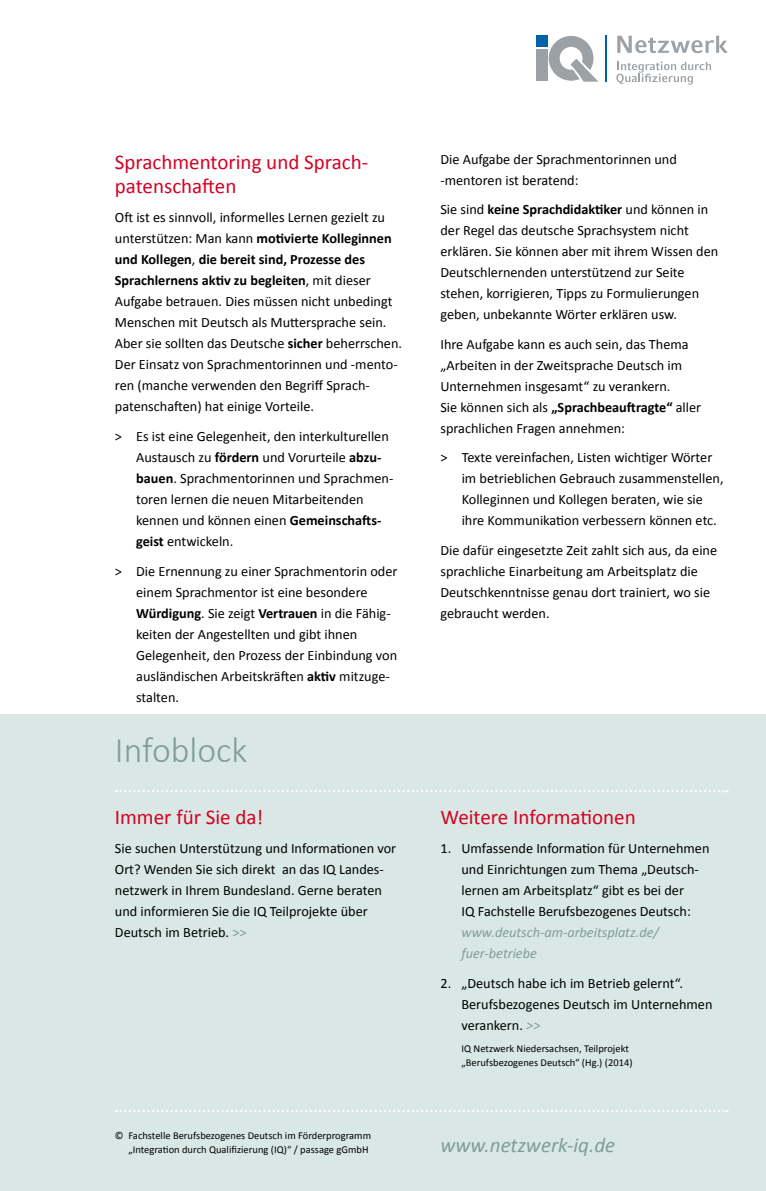
<style>
.page{position:relative;width:766px;height:1191px;background:#fff}
.page>*{position:absolute;margin:0;border:0;box-sizing:border-box;transform-origin:0 0}
.t1{font:300 36px "Calibri";color:#809c9b}
.t2{font:21px/24px "Calibri";color:#d40122}
.t3{font:italic 21px "Calibri";color:#809c9b}
.t4{font:14.25px/21px "Calibri";color:#000}
.t5{font:10.5px/13.5px "Calibri";color:#000;text-align:right}
.s1{font-weight:700}
.s2{color:#809c9b}
.s3{font-style:italic;color:#809c9b}
</style>
<div class="page">
<div style="left:0;top:714px;width:765px;height:477px;background:#d9e8e5"></div>
<svg style="left:116px;top:790px;width:611px;height:2px"></svg>
<div style="left:536px;top:49px;width:11px;height:32px;background:#9ba1a5"></div>
<div style="left:536px;top:36px;width:11px;height:11px;background:#0062a9"></div>
<svg style="left:548px;top:36px;width:50px;height:46px"></svg>
<hr style="left:604px;top:35px;width:2px;height:47px;background:#0062a9">
<svg style="left:616px;top:61px;width:94px;height:24px"></svg>
<svg style="left:617px;top:36px;width:110px;height:17px"></svg>
<svg style="left:116px;top:1110px;width:611px;height:2px"></svg>
<p class="t2" style="left:115px;top:150px;width:255px">Sprachmentoring und Sprach&shy;patenschaften</p>
<p class="t4" style="left:115px;top:207px;width:288px">Oft ist es sinnvoll, informelles Lernen gezielt zu unterstützen: Man kann <span class="s1">motivierte Kolleginnen und Kollegen</span>, <span class="s1">die bereit sind, Prozesse des Sprachlernens aktiv zu begleiten</span>, mit dieser Aufgabe betrauen. Dies müssen nicht unbedingt Menschen mit Deutsch als Muttersprache sein.<br>Aber sie sollten das Deutsche <span class="s1">sicher</span> beherrschen.<br>Der Einsatz von Sprachmentorinnen und -mento&shy;ren (manche verwenden den Begriff Sprach&shy;patenschaften) hat einige Vorteile.</p>
<p class="t4" style="left:136px;top:426px;width:259px;text-indent:-21px">&gt; Es ist eine Gelegenheit, den interkulturellen Austausch zu <span class="s1">fördern</span> und Vorurteile <span class="s1">abzu&shy;bauen</span>. Sprachmentorinnen und Sprachmen&shy;toren lernen die neuen Mitarbeitenden kennen und können einen <span class="s1">Gemeinschafts&shy;geist</span> entwickeln.</p>
<p class="t4" style="left:136px;top:560px;width:263px;text-indent:-21px">&gt; Die Ernennung zu einer Sprachmentorin oder einem Sprachmentor ist eine besondere <span class="s1">Würdigung</span>. Sie zeigt <span class="s1">Vertrauen</span> in die Fähig&shy;keiten der Angestellten und gibt ihnen Gelegenheit, den Prozess der Einbindung von ausländischen Arbeitskräften <span class="s1">aktiv</span> mitzuge&shy;stalten.</p>
<p class="t4" style="left:440px;top:149px;width:238px">Die Aufgabe der Sprachmentorinnen und -mentoren ist beratend:</p>
<p class="t4" style="left:440px;top:199px;width:279px">Sie sind <span class="s1">keine Sprachdidaktiker</span> und können in der Regel das deutsche Sprachsystem nicht erklären. Sie können aber mit ihrem Wissen den Deutschlernenden unterstützend zur Seite stehen, korrigieren, Tipps zu Formulierungen geben, unbekannte Wörter erklären usw.</p>
<p class="t4" style="left:440px;top:334px;width:262px">Ihre Aufgabe kann es auch sein, das Thema „Arbeiten in der Zweitsprache Deutsch im Unternehmen insgesamt“ zu verankern.<br>Sie können sich als <span class="s1">„Sprachbeauftragte“</span> aller sprachlichen Fragen annehmen:</p>
<p class="t4" style="left:461px;top:447px;width:263px;text-indent:-21px">&gt; Texte vereinfachen, Listen wichtiger Wörter im betrieblichen Gebrauch zusammenstellen, Kolleginnen und Kollegen beraten, wie sie ihre Kommunikation verbessern können etc.</p>
<p class="t4" style="left:440px;top:540px;width:278px">Die dafür eingesetzte Zeit zahlt sich aus, da eine sprachliche Einarbeitung am Arbeitsplatz die Deutschkenntnisse genau dort trainiert, wo sie gebraucht werden.</p>
<h1 class="t1" style="left:115px;top:727px;width:134px">Infoblock</h1>
<p class="t2" style="left:115px;top:805px;width:150px">Immer für Sie da!</p>
<p class="t4" style="left:115px;top:838px;width:283px">Sie suchen Unterstützung und Informationen vor Ort? Wenden Sie sich direkt an das IQ Landes&shy;netzwerk in Ihrem Bundesland. Gerne beraten und informieren Sie die IQ Teilprojekte über Deutsch im Betrieb. <span class="s2">&gt;&gt;</span></p>
<p class="t2" style="left:440px;top:805px;width:197px">Weitere Informationen</p>
<p class="t4" style="left:461px;top:838px;width:249px;text-indent:-21px">1. Umfassende Information für Unternehmen und Einrichtungen zum Thema „Deutsch&shy;lernen am Arbeitsplatz“ gibt es bei der<br>IQ Fachstelle Berufsbezogenes Deutsch: <span class="s3">www.deutsch-am-arbeitsplatz.de/ fuer-betriebe</span></p>
<p class="t4" style="left:461px;top:972px;width:252px;text-indent:-21px">2. „Deutsch habe ich im Betrieb gelernt“.<br>Berufsbezogenes Deutsch im Unternehmen verankern. <span class="s3">&gt;&gt;</span></p>
<p class="t5" style="left:461px;top:1041px;width:172px;text-align:left">IQ Netzwerk Niedersachsen, Teilprojekt „Berufsbezogenes Deutsch“ (Hg.) (2014)</p>
<p class="t5" style="left:115px;top:1129px;width:257px">© Fachstelle Berufsbezogenes Deutsch im Förderprogramm „Integration durch Qualifizierung (IQ)“ / passage gGmbH</p>
<p class="t3" style="left:440px;top:1130px;width:176px">www.netzwerk-iq.de</p>
</div>
